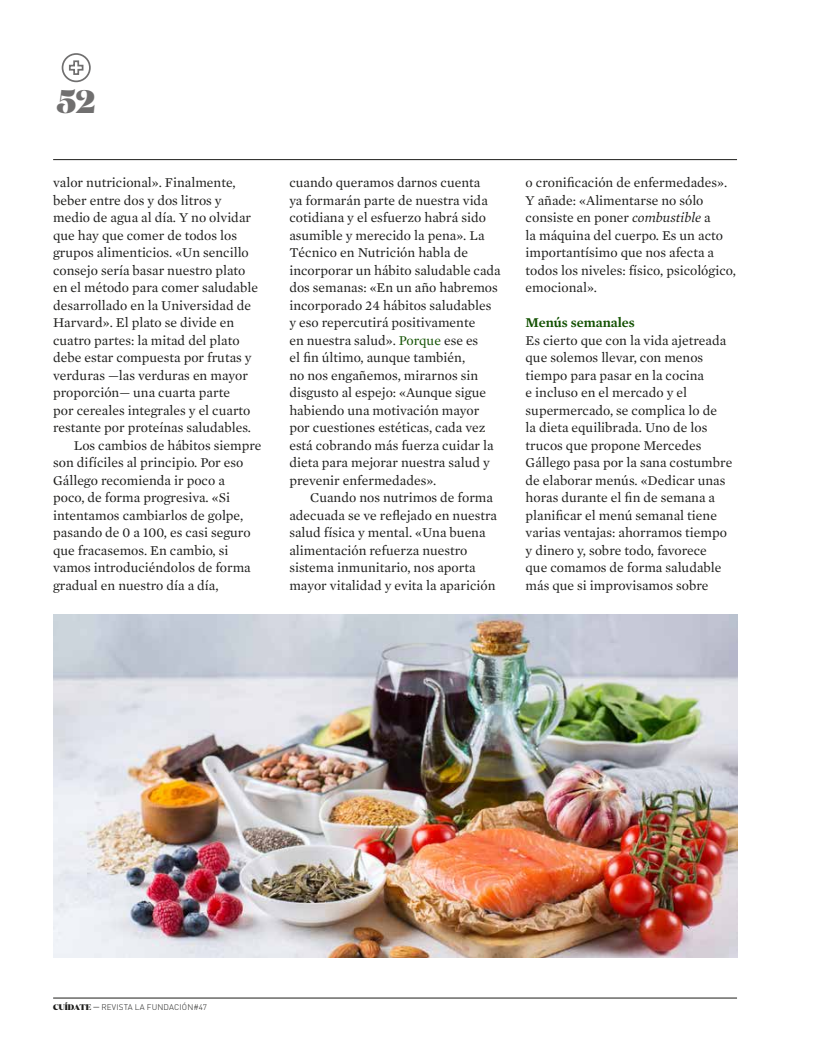
<style>
.page{position:relative;width:815px;height:1063px;background:#fff}
.page>*{position:absolute;margin:0;border:0;box-sizing:border-box;transform-origin:0 0}
.t1{font:900 32.5px "Domaine Display";color:#706f6f}
.t2{font:13.75px/17.5px "Mercury Text G1";color:#1d1d1b}
.t3{font:600 13.75px "Mercury Text G1";color:#125100}
.t4{font:300 8.12px "DIN Pro";letter-spacing:.02em;color:#1d1d1b}
.s1{color:#125100}
.s2{font-style:italic}
.s3{font-family:"Domaine Display";font-weight:900}
</style>
<div class="page">
<hr style="left:53px;top:159px;width:684px;height:1px;background:#1d1d1b">
<svg style="left:69px;top:60px;width:15px;height:15px"></svg>
<div style="left:62px;top:53px;width:29px;height:29px;border:2px solid #706f6f;border-radius:50%"></div>
<hr style="left:53px;top:998px;width:684px;height:1px;background:#1d1d1b">
<img style="left:53px;top:615px;width:684px;height:342px">
<h1 class="t1" style="left:57px;top:80px;width:40px">52</h1>
<p class="t2" style="left:53px;top:174px;width:184px">valor nutricional». Finalmente,</p>
<p class="t2" style="left:53px;top:192px;width:170px">beber entre dos y dos litros y</p>
<p class="t2" style="left:53px;top:209px;width:199px">medio de agua al día. Y no olvidar</p>
<p class="t2" style="left:53px;top:227px;width:185px">que hay que comer de todos los</p>
<p class="t2" style="left:53px;top:244px;width:197px">grupos alimenticios. «Un sencillo</p>
<p class="t2" style="left:53px;top:262px;width:194px">consejo sería basar nuestro plato</p>
<p class="t2" style="left:53px;top:279px;width:206px">en el método para comer saludable</p>
<p class="t2" style="left:53px;top:297px;width:199px">desarrollado en la Universidad de</p>
<p class="t2" style="left:53px;top:314px;width:183px">Harvard». El plato se divide en</p>
<p class="t2" style="left:53px;top:332px;width:188px">cuatro partes: la mitad del plato</p>
<p class="t2" style="left:53px;top:349px;width:200px">debe estar compuesta por frutas y</p>
<p class="t2" style="left:53px;top:367px;width:196px">verduras —las verduras en mayor</p>
<p class="t2" style="left:53px;top:384px;width:178px">proporción— una cuarta parte</p>
<p class="t2" style="left:53px;top:402px;width:199px">por cereales integrales y el cuarto</p>
<p class="t2" style="left:53px;top:419px;width:199px">restante por proteínas saludables.</p>
<p class="t2" style="left:74px;top:437px;width:189px">Los cambios de hábitos siempre</p>
<p class="t2" style="left:53px;top:454px;width:192px">son difíciles al principio. Por eso</p>
<p class="t2" style="left:53px;top:472px;width:173px">Gállego recomienda ir poco a</p>
<p class="t2" style="left:53px;top:489px;width:178px">poco, de forma progresiva. «Si</p>
<p class="t2" style="left:53px;top:507px;width:192px">intentamos cambiarlos de golpe,</p>
<p class="t2" style="left:53px;top:524px;width:199px">pasando de 0 a 100, es casi seguro</p>
<p class="t2" style="left:53px;top:542px;width:177px">que fracasemos. En cambio, si</p>
<p class="t2" style="left:53px;top:559px;width:199px">vamos introduciéndolos de forma</p>
<p class="t2" style="left:53px;top:577px;width:167px">gradual en nuestro día a día,</p>
<p class="t2" style="left:289px;top:174px;width:213px">cuando queramos darnos cuenta<br>ya formarán parte de nuestra vida cotidiana y el esfuerzo habrá sido asumible y merecido la pena». La<br>Técnico en Nutrición habla de incorporar un hábito saludable cada dos semanas: «En un año habremos incorporado 24 hábitos saludables y eso repercutirá positivamente<br>en nuestra salud». <span class="s1">Porque</span> ese es<br>el fin último, aunque también,<br>no nos engañemos, mirarnos sin disgusto al espejo: «Aunque sigue habiendo una motivación mayor por cuestiones estéticas, cada vez está cobrando más fuerza cuidar la dieta para mejorar nuestra salud y prevenir enfermedades».</p>
<p class="t2" style="left:289px;top:489px;width:209px;text-indent:21px">Cuando nos nutrimos de forma adecuada se ve reflejado en nuestra salud física y mental. «Una buena alimentación refuerza nuestro sistema inmunitario, nos aporta mayor vitalidad y evita la aparición</p>
<p class="t2" style="left:526px;top:174px;width:212px">o cronificación de enfermedades».<br>Y añade: «Alimentarse no sólo consiste en poner <span class="s2">combustible</span> a<br>la máquina del cuerpo. Es un acto importantísimo que nos afecta a todos los niveles: físico, psicológico, emocional».</p>
<p class="t3" style="left:526px;top:315px;width:111px">Menús semanales</p>
<p class="t2" style="left:526px;top:332px;width:208px">Es cierto que con la vida ajetreada que solemos llevar, con menos tiempo para pasar en la cocina<br>e incluso en el mercado y el supermercado, se complica lo de<br>la dieta equilibrada. Uno de los trucos que propone Mercedes<br>Gállego pasa por la sana costumbre de elaborar menús. «Dedicar unas horas durante el fin de semana a planificar el menú semanal tiene varias ventajas: ahorramos tiempo y dinero y, sobre todo, favorece<br>que comamos de forma saludable más que si improvisamos sobre</p>
<p class="t4" style="left:53px;top:1001px;width:155px"><span class="s3">CUÍDATE —</span> REVISTA LA FUNDACIÓN#47</p>
</div>
